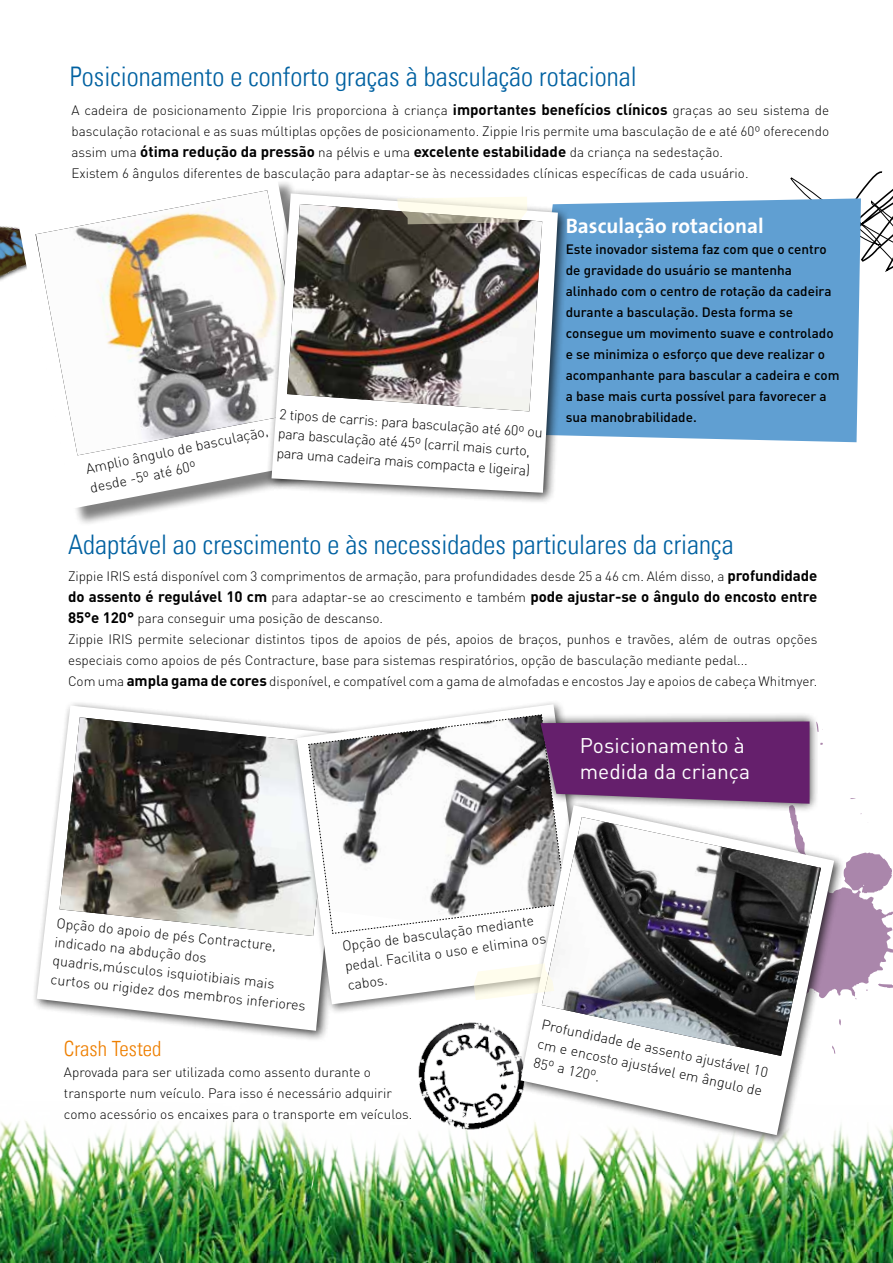
<style>
.page{position:relative;width:893px;height:1263px;background:#fff}
.page>*{position:absolute;margin:0;border:0;box-sizing:border-box;transform-origin:0 0}
.t1{font:27px "Univers Com 47 Light Cond";color:#0061a1}
.t2{font:21px/25.5px "DINOT";color:#fff}
.t3{font:700 21px "The Sans";color:#fff}
.t4{font:21px "Univers Com 47 Light Cond";color:#ee7f00}
.t5{font:700 15px "DINOT";letter-spacing:-.005em;color:#000}
.t6{font:300 14.25px/19.5px "DINOT";color:#000}
.t7{font:300 14.1px/18.9px "DINOT";color:#000}
.t8{font:300 13.5px/21px "DINOT";letter-spacing:-.005em;color:#000}
.t9{font:500 13.5px/21px "DINOT";color:#000}
.s1{font-weight:700;font-size:15px}
.s2{font-weight:300;font-size:13.5px}
</style>
<div class="page">
<img style="left:0;top:226px;width:19px;height:55px">
<img style="left:418px;top:1022px;width:97px;height:76px">
<img style="left:321px;top:1098px;width:572px;height:165px">
<svg style="left:790px;top:171px;width:103px;height:101px"></svg>
<img style="left:612px;top:729px;width:281px;height:461px">
<img style="left:0;top:1117px;width:321px;height:146px">
<div style="left:31px;top:700px;width:325px;height:343px;background:#000;opacity:.75"></div>
<svg style="left:37px;top:705px;width:308px;height:326px"></svg>
<img style="left:60px;top:717px;width:232px;height:219px">
<div style="left:292px;top:699px;width:307px;height:316px;background:#000;opacity:.6"></div>
<svg style="left:297px;top:704px;width:291px;height:300px"></svg>
<div style="left:532px;top:712px;width:287px;height:101px;background:#000;opacity:.75"></div>
<svg style="left:309px;top:715px;width:500px;height:218px"></svg>
<div style="left:570px;top:198px;width:291px;height:244px;background:#609fd2"></div>
<div style="left:22px;top:179px;width:327px;height:348px;background:#000;opacity:.5"></div>
<svg style="left:19px;top:179px;width:312px;height:329px"></svg>
<img style="left:36px;top:190px;width:230px;height:265px">
<div style="left:266px;top:187px;width:304px;height:317px;background:#000;opacity:.75"></div>
<svg style="left:272px;top:193px;width:286px;height:300px"></svg>
<img style="left:287px;top:204px;width:255px;height:207px">
<svg style="left:397px;top:187px;width:322px;height:210px"></svg>
<div style="left:515px;top:800px;width:331px;height:346px;background:#000;opacity:.75"></div>
<svg style="left:521px;top:805px;width:313px;height:330px"></svg>
<img style="left:542px;top:817px;width:279px;height:239px">
<svg style="left:474px;top:963px;width:80px;height:37px"></svg>
<h1 class="t1" style="left:70px;top:61px;width:568px">Posicionamento e conforto graças à basculação rotacional</h1>
<p class="t8" style="left:71px;top:100px;width:759px">A cadeira de posicionamento Zippie Iris proporciona à criança <span class="s1">importantes benefícios clínicos</span> graças ao seu sistema de basculação rotacional e as suas múltiplas opções de posicionamento. Zippie Iris permite uma basculação de e até 60º oferecendo assim uma <span class="s1">ótima redução da pressão</span> na pélvis e uma <span class="s1">excelente estabilidade</span> da criança na sedestação.<br>Existem 6 ângulos diferentes de basculação para adaptar-se às necessidades clínicas específicas de cada usuário.</p>
<h2 class="t3" style="left:566px;top:213px;width:199px">Basculação rotacional</h2>
<p class="t9" style="left:566px;top:238px;width:275px">Este inovador sistema faz com que o centro de gravidade do usuário se mantenha alinhado com o centro de rotação da cadeira durante a basculação. Desta forma se consegue um movimento suave e controlado e se minimiza o esforço que deve realizar o acompanhante para bascular a cadeira e com a base mais curta possível para favorecer a sua manobrabilidade.</p>
<p class="t6" style="left:280px;top:404px;width:265px;rotate:4deg">2 tipos de carris: para basculação até 60º ou para basculação até 45º (carril mais curto, para uma cadeira mais compacta e ligeira)</p>
<p class="t6" style="left:84px;top:459px;width:187px;rotate:-12deg">Amplio ângulo de basculação, desde -5º até 60º</p>
<h1 class="t1" style="left:68px;top:528px;width:667px">Adaptável ao crescimento e às necessidades particulares da criança</h1>
<p class="t8" style="left:68px;top:566px;width:751px">Zippie IRIS está disponível com 3 comprimentos de armação, para profundidades desde 25 a 46 cm. Além disso, a <span class="s1">profundidade</span></p>
<p class="t5" style="left:68px;top:587px;width:751px">do assento é regulável 10 cm <span class="s2">para adaptar-se ao crescimento e também</span> pode ajustar-se o ângulo do encosto entre</p>
<p class="t8" style="left:68px;top:608px;width:751px"><span class="s1">85°e 120°</span> para conseguir uma posição de descanso.<br>Zippie IRIS permite selecionar distintos tipos de apoios de pés, apoios de braços, punhos e travões, além de outras opções especiais como apoios de pés Contracture, base para sistemas respiratórios, opção de basculação mediante pedal...<br>Com uma <span class="s1">ampla gama de cores</span> disponível, e compatível com a gama de almofadas e encostos Jay e apoios de cabeça Whitmyer.</p>
<h2 class="t2" style="left:580px;top:733px;width:172px">Posicionamento à medida da criança</h2>
<p class="t7" style="left:58px;top:913px;width:258px;rotate:6deg">Opção do apoio de pés Contracture, indicado na abdução dos quadris,músculos isquiotibiais mais curtos ou rigidez dos membros inferiores</p>
<p class="t6" style="left:341px;top:937px;width:204px;rotate:-8deg">Opção de basculação mediante pedal. Facilita o uso e elimina os cabos.</p>
<h2 class="t4" style="left:64px;top:1036px;width:99px">Crash Tested</h2>
<p class="t8" style="left:64px;top:1062px;width:350px">Aprovada para ser utilizada como assento durante o transporte num veículo. Para isso é necessário adquirir como acessório os encaixes para o transporte em veículos.</p>
<p class="t6" style="left:544px;top:1014px;width:233px;rotate:12deg">Profundidade de assento ajustável 10 cm e encosto ajustável em ângulo de<br>85º a 120º.</p>
</div>
